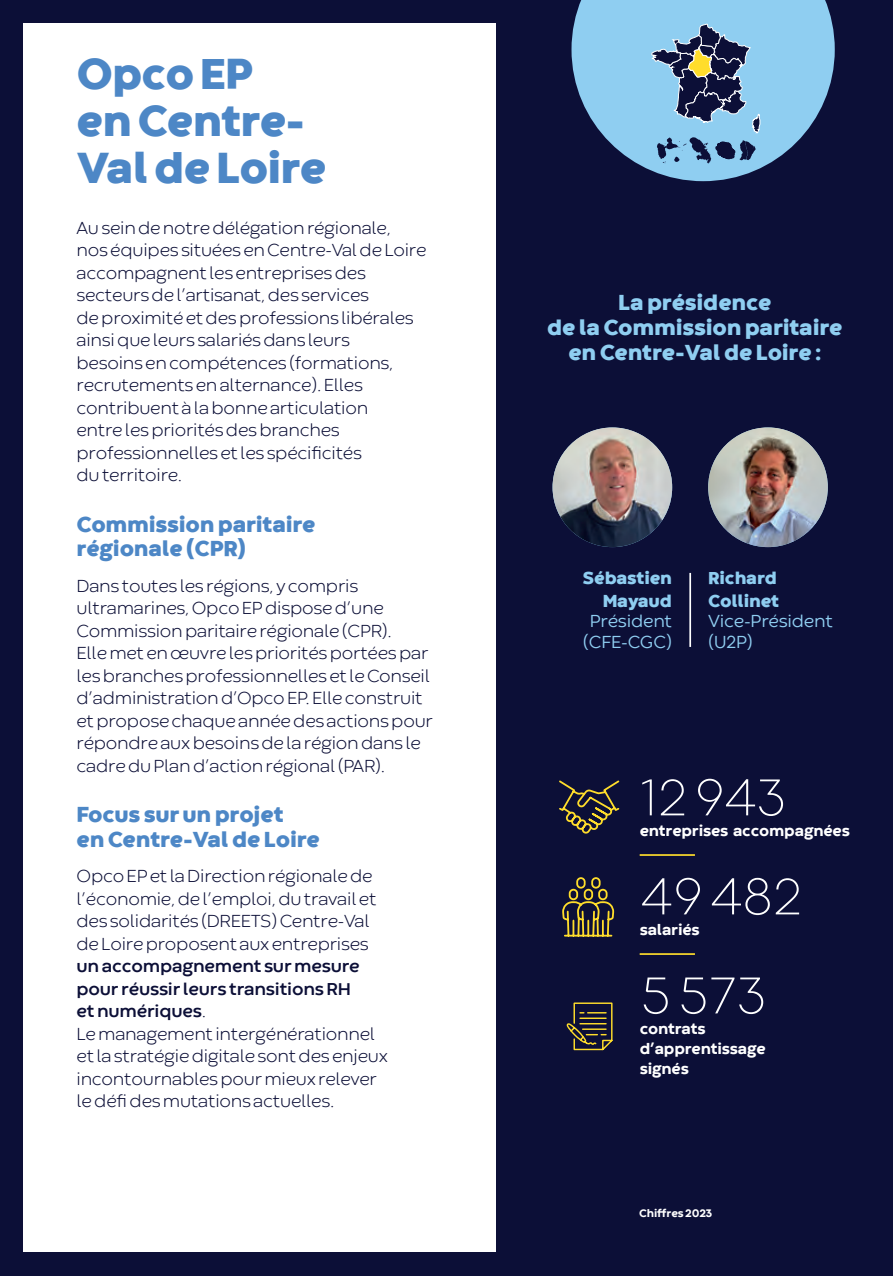
<style>
.page{position:relative;width:893px;height:1276px;background:#0c0f37}
.page>*{position:absolute;margin:0;border:0;box-sizing:border-box;transform-origin:0 0}
.t1{font:200 54px "Codec Warm";letter-spacing:-.01em;color:#fff}
.t2{font:800 45px/47.2px "Codec Warm";letter-spacing:-.02em;color:#4d87c6}
.t3{font:800 22.5px/24.8px "Codec Warm";letter-spacing:-.01em;color:#4d87c6}
.t4{font:800 22.5px/24.8px "Codec Warm";letter-spacing:-.01em;color:#8fcef1;text-align:center}
.t5{font:300 18px/22.5px "Codec Warm";letter-spacing:-.01em;color:#0c0f37}
.t6{font:18px/20.2px "Codec Warm News";letter-spacing:-.01em;color:#8fcef1;text-align:center}
.t7{font:800 18px/22.5px "Codec Warm";letter-spacing:-.01em;color:#8fcef1;text-align:right}
.t8{font:800 15.75px/20.2px "Codec Warm";letter-spacing:-.01em;color:#fff}
.t9{font:800 11.25px "Codec Warm";letter-spacing:-.01em;color:#fff}
.s1{font-weight:700}
</style>
<div class="page">
<div style="left:24px;top:24px;width:472px;height:1228px;background:#fff"></div>
<img style="left:553px;top:427px;width:119px;height:120px;border-radius:60px">
<img style="left:708px;top:427px;width:120px;height:120px;border-radius:60px">
<hr style="left:689px;top:573px;width:2px;height:74px;background:#fff">
<svg style="left:571px;top:0;width:264px;height:181px;fill:#8fcef1"></svg>
<svg style="left:651px;top:24px;width:109px;height:140px"></svg>
<hr style="left:640px;top:854px;width:55px;height:2px;background:#ffdd2b">
<hr style="left:640px;top:953px;width:55px;height:2px;background:#ffdd2b">
<svg style="left:562px;top:877px;width:53px;height:60px"></svg>
<svg style="left:559px;top:780px;width:61px;height:54px"></svg>
<svg style="left:566px;top:1002px;width:47px;height:49px"></svg>
<h2 class="t2" style="left:77px;top:53px;width:252px">Opco EP<br>en Centre-<br>Val de Loire</h2>
<p class="t5" style="left:77px;top:216px;width:351px">Au sein de notre délégation régionale, nos équipes situées en Centre-Val de Loire accompagnent les entreprises des secteurs de l’artisanat, des services<br>de proximité et des professions libérales ainsi que leurs salariés dans leurs<br>besoins en compétences (formations, recrutements en alternance). Elles contribuent à la bonne articulation<br>entre les priorités des branches professionnelles et les spécificités<br>du territoire.</p>
<p class="t3" style="left:77px;top:513px;width:241px">Commission paritaire régionale (CPR)</p>
<p class="t5" style="left:77px;top:574px;width:358px">Dans toutes les régions, y compris ultramarines, Opco EP dispose d’une Commission paritaire régionale (CPR).<br>Elle met en œuvre les priorités portées par les branches professionnelles et le Conseil d’administration d’Opco EP. Elle construit et propose chaque année des actions pour répondre aux besoins de la région dans le cadre du Plan d’action régional (PAR).</p>
<p class="t3" style="left:77px;top:803px;width:245px">Focus sur un projet<br>en Centre-Val de Loire</p>
<p class="t5" style="left:77px;top:864px;width:301px">Opco EP et la Direction régionale de l’économie, de l’emploi, du travail et des solidarités (DREETS) Centre-Val de Loire proposent aux entreprises</p>
<p class="t5" style="left:77px;top:954px;width:313px"><span class="s1">un accompagnement sur mesure pour réussir leurs transitions RH<br>et numériques</span>.<br>Le management intergénérationnel et la stratégie digitale sont des enjeux incontournables pour mieux relever le défi des mutations actuelles.</p>
<p class="t4" style="left:547px;top:292px;width:297px">La présidence<br>de la Commission paritaire en Centre-Val de Loire :</p>
<p class="t7" style="left:583px;top:568px;width:91px">Sébastien<br>Mayaud</p>
<p class="t6" style="left:583px;top:611px;width:91px">Président (CFE-CGC)</p>
<p class="t7" style="left:708px;top:568px;width:73px;text-align:left">Richard<br>Collinet</p>
<p class="t6" style="left:708px;top:611px;width:126px;text-align:left">Vice-Président (U2P)</p>
<h1 class="t1" style="left:640px;top:765px;width:147px">12 943</h1>
<p class="t8" style="left:640px;top:821px;width:212px">entreprises accompagnées</p>
<h1 class="t1" style="left:640px;top:864px;width:164px">49 482</h1>
<p class="t8" style="left:640px;top:920px;width:62px">salariés</p>
<h1 class="t1" style="left:640px;top:963px;width:127px">5 573</h1>
<p class="t8" style="left:640px;top:1019px;width:128px">contrats d’apprentissage signés</p>
<p class="t9" style="left:639px;top:1206px;width:75px">Chiffres 2023</p>
</div>
